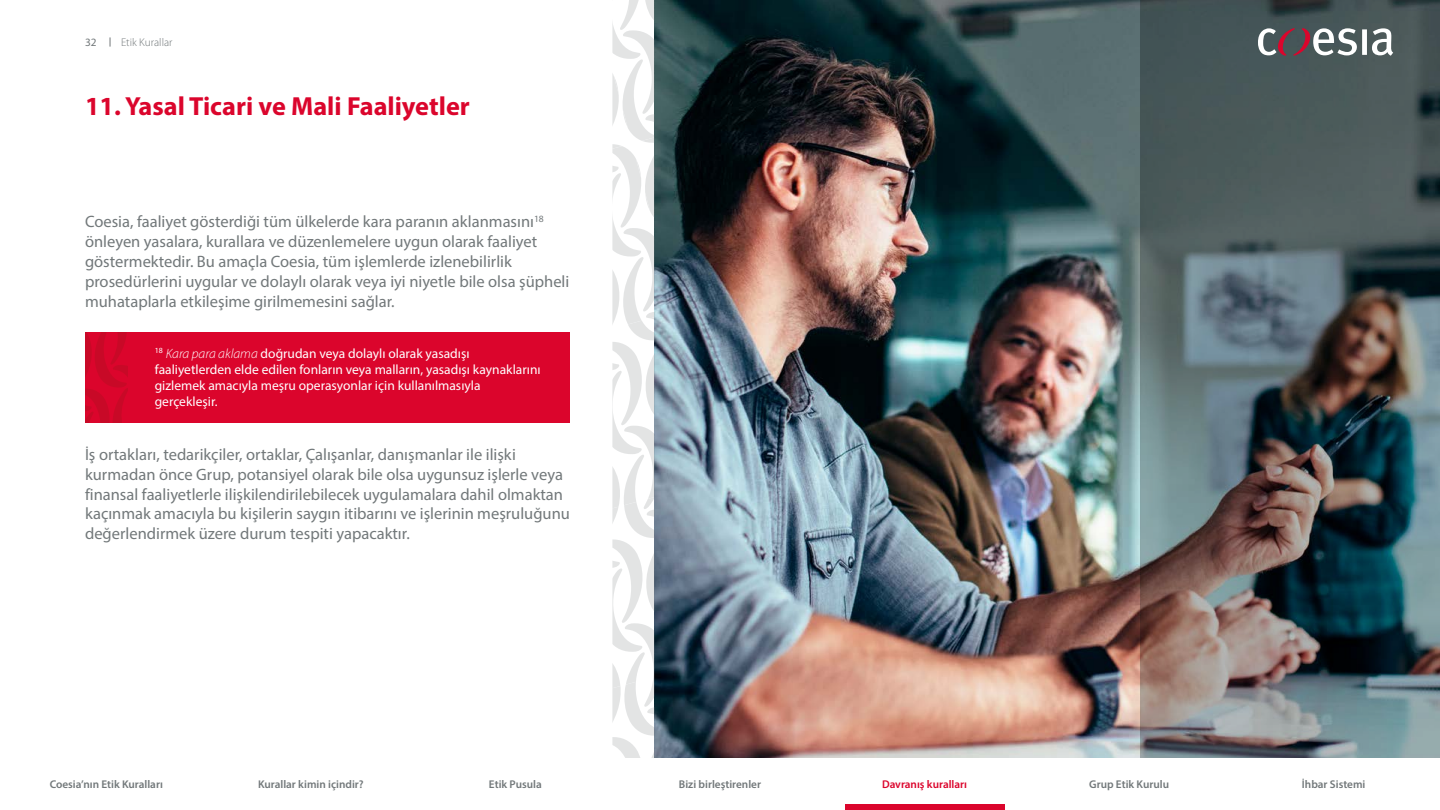
<style>
.page{position:relative;width:1440px;height:810px;background:#fff}
.page>*{position:absolute;margin:0;border:0;box-sizing:border-box;transform-origin:0 0}
.t1{font:700 26.25px "Myriad Pro";color:#db052c}
.t2{font:16.5px/19.8px "Myriad Pro";color:#72787a}
.t3{font:13.5px/16.2px "Myriad Pro";color:#fff}
.t4{font:600 11.25px "Myriad Pro";color:#72787a}
.t5{font:600 11.25px "Myriad Pro";color:#db052c}
.t6{font:300 11.25px "Myriad Pro";color:#72787a}
.t7{font:11.25px "Myriad Pro";color:#72787a}
.s1{font-weight:300;font-style:italic}
</style>
<div class="page">
<img style="left:655px;top:0;width:485px;height:758px">
<img style="left:1140px;top:0;width:300px;height:758px">
<svg style="left:612px;top:0;width:43px;height:758px"></svg>
<div style="left:85px;top:332px;width:485px;height:90px;background:#db052c"></div>
<svg style="left:85px;top:332px;width:43px;height:90px"></svg>
<div style="left:1362px;top:29px;width:5px;height:26px;background:#fff"></div>
<svg style="left:1372px;top:28px;width:21px;height:28px"></svg>
<svg style="left:1258px;top:28px;width:99px;height:28px"></svg>
<div style="left:845px;top:805px;width:159px;height:5px;background:#db052c"></div>
<p class="t7" style="left:85px;top:35px;width:13px">32</p>
<p class="t6" style="left:121px;top:36px;width:53px">Etik Kurallar</p>
<h1 class="t1" style="left:85px;top:89px;width:386px">11. Yasal Ticari ve Mali Faaliyetler</h1>
<p class="t2" style="left:85px;top:212px;width:486px">Coesia, faaliyet gösterdiği tüm ülkelerde kara paranın aklanmasını<sup>18 </sup>önleyen yasalara, kurallara ve düzenlemelere uygun olarak faaliyet göstermektedir. Bu amaçla Coesia, tüm işlemlerde izlenebilirlik prosedürlerini uygular ve dolaylı olarak veya iyi niyetle bile olsa şüpheli muhataplarla etkileşime girilmemesini sağlar.</p>
<p class="t3" style="left:155px;top:345px;width:387px"><sup>18</sup> <span class="s1">Kara para aklama</span> doğrudan veya dolaylı olarak yasadışı faaliyetlerden elde edilen fonların veya malların, yasadışı kaynaklarını gizlemek amacıyla meşru operasyonlar için kullanılmasıyla gerçekleşir.</p>
<p class="t2" style="left:85px;top:444px;width:486px">İş ortakları, tedarikçiler, ortaklar, Çalışanlar, danışmanlar ile ilişki kurmadan önce Grup, potansiyel olarak bile olsa uygunsuz işlerle veya finansal faaliyetlerle ilişkilendirilebilecek uygulamalara dahil olmaktan kaçınmak amacıyla bu kişilerin saygın itibarını ve işlerinin meşruluğunu değerlendirmek üzere durum tespiti yapacaktır.</p>
<p class="t4" style="left:50px;top:777px;width:115px">Coesia’nın Etik Kuralları</p>
<p class="t4" style="left:258px;top:777px;width:107px">Kurallar kimin içindir?</p>
<p class="t4" style="left:489px;top:777px;width:54px">Etik Pusula</p>
<p class="t4" style="left:679px;top:777px;width:84px">Bizi birleştirenler</p>
<p class="t5" style="left:882px;top:777px;width:87px">Davranış kuralları</p>
<p class="t4" style="left:1089px;top:777px;width:81px">Grup Etik Kurulu</p>
<p class="t4" style="left:1302px;top:777px;width:65px">İhbar Sistemi</p>
</div>
